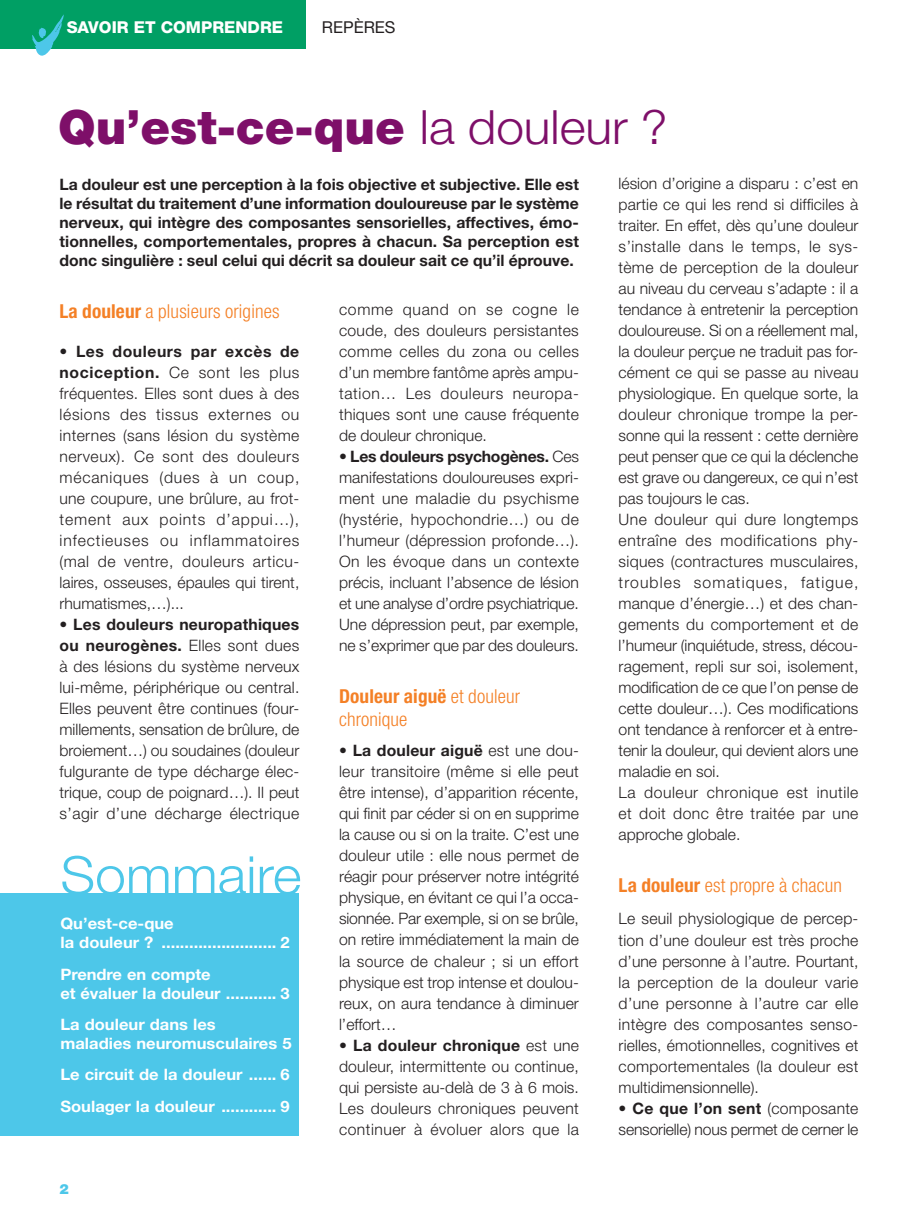
<style>
.page{position:relative;width:918px;height:1216px;background:#fff}
.page>*{position:absolute;margin:0;border:0;box-sizing:border-box;transform-origin:0 0}
.t1{font:300 52.5px "Helvetica Neue";color:#4dc7e9;scale:1.05 1}
.t2{font:900 47.25px "Helvetica Neue";color:#7e0f69}
.t3{font:300 condensed 19.25px/23.3px "Helvetica Neue";letter-spacing:.005em;color:#f48026}
.t4{font:800 16.45px "Helvetica Neue";color:#fff}
.t5{font:16.45px "Helvetica Neue";color:#231f20}
.t6{font:300 15.75px/21px "Helvetica Neue";color:#231f20;text-align:justify}
.t7{font:700 15.75px/18.9px "Helvetica Neue";color:#231f20;text-align:justify}
.t8{font:700 15.75px/18.9px "Helvetica Neue";color:#fff;scale:1.05 1}
.t9{font:900 14px "Helvetica Neue";color:#4dc7e9}
.s1{font-weight:300}
.s2{font-weight:700}
</style>
<div class="page">
<div style="left:0;top:0;width:306px;height:48px;background:#009f64"></div>
<svg style="left:32px;top:14px;width:32px;height:42px"></svg>
<div style="left:0;top:893px;width:299px;height:242px;background:#4dc7e9"></div>
<p class="t4" style="left:67px;top:21px;width:218px">SAVOIR ET COMPRENDRE</p>
<p class="t5" style="left:322px;top:21px;width:75px">REPÈRES</p>
<h2 class="t2" style="left:58px;top:110px;width:611px">Qu’est-ce-que <span class="s1">la douleur ?</span></h2>
<p class="t7" style="left:60px;top:176px;width:521px">La douleur est une perception à la fois objective et subjective. Elle est le résultat du traitement d’une information douloureuse par le système nerveux, qui intègre des composantes sensorielles, affectives, émo&shy;tionnelles, comportementales, propres à chacun. Sa perception est donc singulière : seul celui qui décrit sa douleur sait ce qu’il éprouve.</p>
<p class="t3" style="left:60px;top:301px;width:221px"><span class="s2">La douleur</span> a plusieurs origines</p>
<p class="t6" style="left:60px;top:342px;width:241px">• <span class="s2">Les douleurs par excès de nociception.</span> Ce sont les plus fréquentes. Elles sont dues à des lésions des tissus externes ou internes (sans lésion du système nerveux). Ce sont des douleurs mécaniques (dues à un coup, une coupure, une brûlure, au frot&shy;tement aux points d’appui…), infectieuses ou inflammatoires (mal de ventre, douleurs articu&shy;laires, osseuses, épaules qui tirent, rhumatismes,…)...</p>
<p class="t6" style="left:60px;top:615px;width:241px"><span class="s2">• Les douleurs neuropathiques ou neurogènes.</span> Elles sont dues à des lésions du système nerveux lui-même, périphérique ou central.<br>Elles peuvent être continues (four&shy;millements, sensation de brûlure, de broiement…) ou soudaines (douleur fulgurante de type décharge élec&shy;trique, coup de poignard…). Il peut s’agir d’une décharge électrique</p>
<h1 class="t1" style="left:60px;top:856px;width:231px">Sommaire</h1>
<p class="t8" style="left:60px;top:915px;width:220px">Qu’est-ce-que<br>la douleur ? ......................... 2</p>
<p class="t8" style="left:60px;top:966px;width:220px">Prendre en compte<br>et évaluer la douleur ........... 3</p>
<p class="t8" style="left:60px;top:1016px;width:222px">La douleur dans les<br>maladies neuromusculaires 5</p>
<p class="t8" style="left:60px;top:1060px;width:220px;line-height:31.3px">Le circuit de la douleur ...... 6<br>Soulager la douleur ............ 9</p>
<p class="t9" style="left:60px;top:1183px;width:11px">2</p>
<p class="t6" style="left:339px;top:300px;width:241px">comme quand on se cogne le coude, des douleurs persistantes comme celles du zona ou celles d’un membre fantôme après ampu&shy;tation… Les douleurs neuropa&shy;thiques sont une cause fréquente de douleur chronique.</p>
<p class="t6" style="left:339px;top:447px;width:241px"><span class="s2">• Les douleurs psychogènes.</span> Ces manifestations douloureuses expri&shy;ment une maladie du psychisme (hystérie, hypochondrie…) ou de l’humeur (dépression profonde…).<br>On les évoque dans un contexte précis, incluant l’absence de lésion et une analyse d’ordre psychiatrique.<br>Une dépression peut, par exemple, ne s’exprimer que par des douleurs.</p>
<p class="t3" style="left:339px;top:686px;width:182px"><span class="s2">Douleur aiguë</span> et douleur chronique</p>
<p class="t6" style="left:339px;top:741px;width:241px"><span class="s2">• La douleur aiguë</span> est une dou&shy;leur transitoire (même si elle peut être intense), d’apparition récente, qui finit par céder si on en supprime la cause ou si on la traite. C’est une douleur utile : elle nous permet de réagir pour préserver notre intégrité physique, en évitant ce qui l’a occa&shy;sionnée. Par exemple, si on se brûle, on retire immédiatement la main de la source de chaleur ; si un effort physique est trop intense et doulou&shy;reux, on aura tendance à diminuer l’effort…</p>
<p class="t6" style="left:339px;top:1035px;width:241px"><span class="s2">• La douleur chronique</span> est une douleur, intermittente ou continue, qui persiste au-delà de 3 à 6 mois.<br>Les douleurs chroniques peuvent continuer à évoluer alors que la</p>
<p class="t6" style="left:618px;top:174px;width:241px;text-align:left">lésion d’origine a disparu : c’est en partie ce qui les rend si difficiles à traiter. En effet, dès qu’une douleur s’installe dans le temps, le sys&shy;tème de perception de la douleur au niveau du cerveau s’adapte : il a tendance à entretenir la perception douloureuse. Si on a réellement mal, la douleur perçue ne traduit pas for&shy;cément ce qui se passe au niveau physiologique. En quelque sorte, la douleur chronique trompe la per&shy;sonne qui la ressent : cette dernière peut penser que ce qui la déclenche est grave ou dangereux, ce qui n’est pas toujours le cas.<br>Une douleur qui dure longtemps entraîne des modifications phy&shy;siques (contractures musculaires, troubles somatiques, fatigue, manque d’énergie…) et des chan&shy;gements du comportement et de l’humeur (inquiétude, stress, décou&shy;ragement, repli sur soi, isolement, modification de ce que l’on pense de cette douleur…). Ces modifications ont tendance à renforcer et à entre&shy;tenir la douleur, qui devient alors une maladie en soi.<br>La douleur chronique est inutile et doit donc être traitée par une approche globale.</p>
<p class="t3" style="left:618px;top:875px;width:225px"><span class="s2">La douleur</span> est propre à chacun</p>
<p class="t6" style="left:618px;top:909px;width:241px">Le seuil physiologique de percep&shy;tion d’une douleur est très proche d’une personne à l’autre. Pourtant, la perception de la douleur varie d’une personne à l’autre car elle intègre des composantes senso&shy;rielles, émotionnelles, cognitives et comportementales (la douleur est multidimensionnelle).</p>
<p class="t6" style="left:618px;top:1098px;width:241px"><span class="s2">• Ce que l’on sent</span> (composante sensorielle) nous permet de cerner le</p>
</div>
